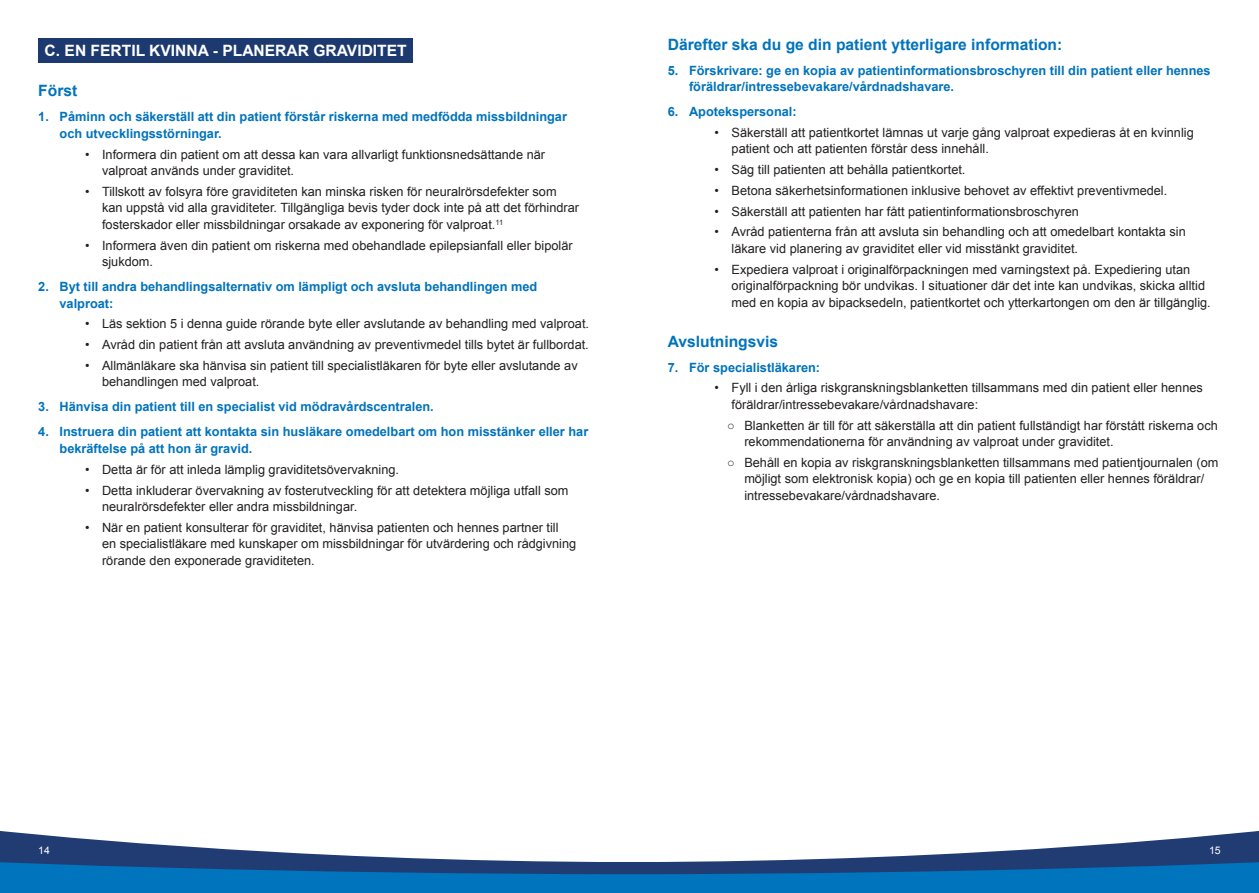
<style>
.page{position:relative;width:1259px;height:893px;background:#fff}
.page>*{position:absolute;margin:0;border:0;box-sizing:border-box;transform-origin:0 0}
.t1{font:700 15.6px "Arial";color:#0073bc}
.t2{font:700 15.6px "Arial";color:#fff}
.t3{font:12.75px/16.5px "Arial";color:#231f20}
.t4{font:700 12.75px/16.5px "Arial";color:#0073bc}
.t5{font:10.5px "Arial";color:#fff}
</style>
<div class="page">
<svg style="left:0;top:830px;width:1259px;height:63px"></svg>
<div style="left:38px;top:39px;width:375px;height:24px;background:#1d3a70"></div>
<p class="t2" style="left:45px;top:41px;width:363px">C. EN FERTIL KVINNA - PLANERAR GRAVIDITET</p>
<p class="t1" style="left:38px;top:81px;width:40px">Först</p>
<p class="t4" style="left:60px;top:109px;width:509px;text-indent:-21px">1. Påminn och säkerställ att din patient förstår riskerna med medfödda missbildningar och utvecklingsstörningar.</p>
<p class="t3" style="left:102px;top:146px;width:444px;text-indent:-17px">• Informera din patient om att dessa kan vara allvarligt funktionsnedsättande när valproat används under graviditet.</p>
<p class="t3" style="left:102px;top:183px;width:478px;text-indent:-17px">• Tillskott av folsyra före graviditeten kan minska risken för neuralrörsdefekter som kan uppstå vid alla graviditeter. Tillgängliga bevis tyder dock inte på att det förhindrar fosterskador eller missbildningar orsakade av exponering för valproat.<sup>11</sup></p>
<p class="t3" style="left:102px;top:237px;width:472px;text-indent:-17px">• Informera även din patient om riskerna med obehandlade epilepsianfall eller bipolär sjukdom.</p>
<p class="t4" style="left:60px;top:279px;width:479px;text-indent:-21px">2. Byt till andra behandlingsalternativ om lämpligt och avsluta behandlingen med valproat:</p>
<p class="t3" style="left:85px;top:316px;width:505px">• Läs sektion 5 i denna guide rörande byte eller avslutande av behandling med valproat.</p>
<p class="t3" style="left:85px;top:337px;width:505px">• Avråd din patient från att avsluta användning av preventivmedel tills bytet är fullbordat.</p>
<p class="t3" style="left:102px;top:357px;width:477px;text-indent:-17px">• Allmänläkare ska hänvisa sin patient till specialistläkaren för byte eller avslutande av behandlingen med valproat.</p>
<p class="t4" style="left:38px;top:399px;width:397px">3. Hänvisa din patient till en specialist vid mödravårdscentralen.</p>
<p class="t4" style="left:60px;top:424px;width:530px;text-indent:-21px">4. Instruera din patient att kontakta sin husläkare omedelbart om hon misstänker eller har bekräftelse på att hon är gravid.</p>
<p class="t3" style="left:85px;top:461px;width:315px">• Detta är för att inleda lämplig graviditetsövervakning.</p>
<p class="t3" style="left:102px;top:482px;width:468px;text-indent:-17px">• Detta inkluderar övervakning av fosterutveckling för att detektera möjliga utfall som neuralrörsdefekter eller andra missbildningar.</p>
<p class="t3" style="left:102px;top:519px;width:476px;text-indent:-17px">• När en patient konsulterar för graviditet, hänvisa patienten och hennes partner till<br>en specialistläkare med kunskaper om missbildningar för utvärdering och rådgivning rörande den exponerade graviditeten.</p>
<p class="t1" style="left:668px;top:34px;width:396px">Därefter ska du ge din patient ytterligare information:</p>
<p class="t4" style="left:689px;top:62px;width:523px;text-indent:-21px">5. Förskrivare: ge en kopia av patientinformationsbroschyren till din patient eller hennes föräldrar/intressebevakare/vårdnadshavare.</p>
<p class="t4" style="left:668px;top:104px;width:130px">6. Apotekspersonal:</p>
<p class="t3" style="left:731px;top:124px;width:464px;text-indent:-17px">• Säkerställ att patientkortet lämnas ut varje gång valproat expedieras åt en kvinnlig patient och att patienten förstår dess innehåll.</p>
<p class="t3" style="left:714px;top:162px;width:252px">• Säg till patienten att behålla patientkortet.</p>
<p class="t3" style="left:714px;top:182px;width:454px">• Betona säkerhetsinformationen inklusive behovet av effektivt preventivmedel.</p>
<p class="t3" style="left:714px;top:203px;width:366px">• Säkerställ att patienten har fått patientinformationsbroschyren</p>
<p class="t3" style="left:731px;top:224px;width:456px;text-indent:-17px">• Avråd patienterna från att avsluta sin behandling och att omedelbart kontakta sin läkare vid planering av graviditet eller vid misstänkt graviditet.</p>
<p class="t3" style="left:731px;top:261px;width:481px;text-indent:-17px">• Expediera valproat i originalförpackningen med varningstext på. Expediering utan originalförpackning bör undvikas. I situationer där det inte kan undvikas, skicka alltid med en kopia av bipacksedeln, patientkortet och ytterkartongen om den är tillgänglig.</p>
<p class="t1" style="left:668px;top:331px;width:112px">Avslutningsvis</p>
<p class="t4" style="left:668px;top:359px;width:154px">7. För specialistläkaren:</p>
<p class="t3" style="left:731px;top:380px;width:473px;text-indent:-17px">• Fyll i den årliga riskgranskningsblanketten tillsammans med din patient eller hennes föräldrar/intressebevakare/vårdnadshavare:</p>
<p class="t3" style="left:744px;top:417px;width:475px;text-indent:-17px">○ Blanketten är till för att säkerställa att din patient fullständigt har förstått riskerna och rekommendationerna för användning av valproat under graviditet.</p>
<p class="t3" style="left:744px;top:454px;width:476px;text-indent:-17px">○ Behåll en kopia av riskgranskningsblanketten tillsammans med patientjournalen (om möjligt som elektronisk kopia) och ge en kopia till patienten eller hennes föräldrar/ intressebevakare/vårdnadshavare.</p>
<p class="t5" style="left:38px;top:844px;width:13px">14</p>
<p class="t5" style="left:1209px;top:844px;width:13px">15</p>
</div>
